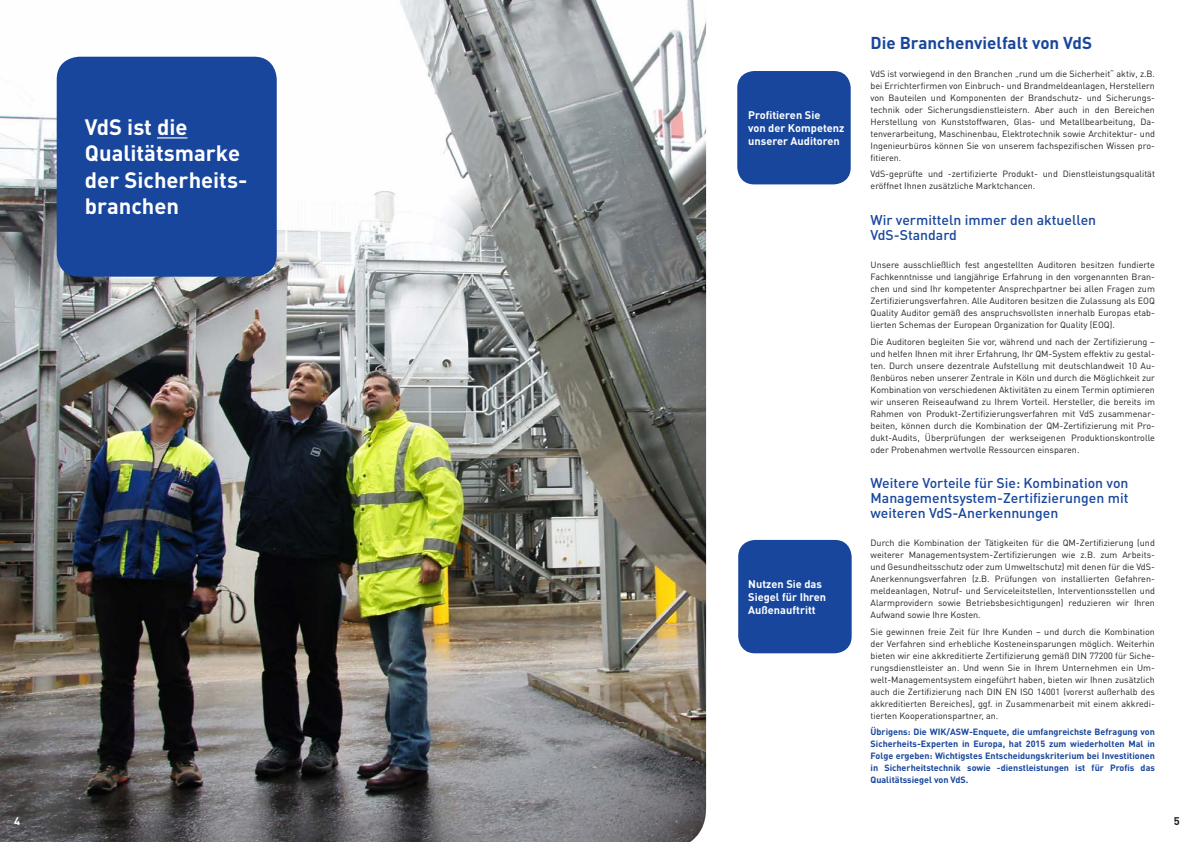
<style>
.page{position:relative;width:1191px;height:842px;background:#fff}
.page>*{position:absolute;margin:0;border:0;box-sizing:border-box;transform-origin:0 0}
.t1{font:700 22px/26.4px "DIN Pro";color:#fff}
.t2{font:700 17px "DIN Pro";color:#18469d}
.t3{font:500 14px/15px "DIN Pro";color:#18469d}
.t4{font:700 11px/13.2px "DIN Pro";color:#fff}
.t5{font:700 11px "DIN Pro";color:#231f20}
.t6{font:9px/12px "DINOT";color:#231f20;text-align:justify}
.t7{font:700 9px/12px "DINOT";color:#18469d;text-align:justify}
</style>
<div class="page">
<img style="left:0;top:0;width:706px;height:842px">
<div style="left:57px;top:57px;width:220px;height:220px;background:#18469d;border-radius:23px"></div>
<hr style="left:157px;top:137px;width:30px;height:1px;background:#fff">
<div style="left:738px;top:540px;width:113px;height:113px;background:#18469d;border-radius:17px"></div>
<div style="left:737px;top:71px;width:113px;height:113px;background:#18469d;border-radius:17px"></div>
<h1 class="t1" style="left:85px;top:113px;width:164px">VdS ist die<br>Qualitätsmarke der Sicherheits&shy;branchen</h1>
<p class="t4" style="left:748px;top:108px;width:98px">Profitieren Sie<br>von der Kompetenz unserer Auditoren</p>
<p class="t4" style="left:748px;top:577px;width:80px">Nutzen Sie das<br>Siegel für Ihren<br>Außenauftritt</p>
<h2 class="t2" style="left:870px;top:31px;width:223px">Die Branchenvielfalt von VdS</h2>
<p class="t6" style="left:870px;top:68px;width:286px">VdS ist vorwiegend in den Branchen „rund um die Sicherheit“ aktiv, z.B. bei Errichterfirmen von Einbruch- und Brandmeldeanlagen, Herstellern von Bauteilen und Komponenten der Brandschutz- und Sicherungs&shy;technik oder Sicherungsdienstleistern. Aber auch in den Bereichen Herstellung von Kunststoffwaren, Glas- und Metallbearbeitung, Da&shy;tenverarbeitung, Maschinenbau, Elektrotechnik sowie Architektur- und Ingenieurbüros können Sie von unserem fachspezifischen Wissen pro&shy;fitieren.</p>
<p class="t6" style="left:870px;top:168px;width:286px">VdS-geprüfte und -zertifizierte Produkt- und Dienstleistungsqualität eröffnet Ihnen zusätzliche Marktchancen.</p>
<h3 class="t3" style="left:870px;top:211px;width:227px">Wir vermitteln immer den aktuellen<br>VdS-Standard</h3>
<p class="t6" style="left:870px;top:259px;width:286px">Unsere ausschließlich fest angestellten Auditoren besitzen fundierte Fachkenntnisse und langjährige Erfahrung in den vorgenannten Bran&shy;chen und sind Ihr kompetenter Ansprechpartner bei allen Fragen zum Zertifizierungsverfahren. Alle Auditoren besitzen die Zulassung als EOQ Quality Auditor gemäß des anspruchsvollsten innerhalb Europas etab&shy;lierten Schemas der European Organization for Quality (EOQ).</p>
<p class="t6" style="left:870px;top:335px;width:286px">Die Auditoren begleiten Sie vor, während und nach der Zertifizierung – und helfen Ihnen mit ihrer Erfahrung, Ihr QM-System effektiv zu gestal&shy;ten. Durch unsere dezentrale Aufstellung mit deutschlandweit 10 Au&shy;ßenbüros neben unserer Zentrale in Köln und durch die Möglichkeit zur Kombination von verschiedenen Aktivitäten zu einem Termin optimieren wir unseren Reiseaufwand zu Ihrem Vorteil. Hersteller, die bereits im Rahmen von Produkt-Zertifizierungsverfahren mit VdS zusammenar&shy;beiten, können durch die Kombination der QM-Zertifizierung mit Pro&shy;dukt-Audits, Überprüfungen der werkseigenen Produktionskontrolle oder Probenahmen wertvolle Ressourcen einsparen.</p>
<h3 class="t3" style="left:870px;top:474px;width:259px;text-align:justify">Weitere Vorteile für Sie: Kombination von Managementsystem-Zertifizierungen mit weiteren VdS-Anerkennungen</h3>
<p class="t6" style="left:870px;top:537px;width:286px">Durch die Kombination der Tätigkeiten für die QM-Zertifizierung (und weiterer Managementsystem-Zertifizierungen wie z.B. zum Arbeits&shy;und Gesundheitsschutz oder zum Umweltschutz) mit denen für die VdS-Anerkennungsverfahren (z.B. Prüfungen von installierten Gefahren&shy;meldeanlagen, Notruf- und Serviceleitstellen, Interventionsstellen und Alarmprovidern sowie Betriebsbesichtigungen) reduzieren wir Ihren Aufwand sowie Ihre Kosten.</p>
<p class="t6" style="left:870px;top:625px;width:286px">Sie gewinnen freie Zeit für Ihre Kunden – und durch die Kombination der Verfahren sind erhebliche Kosteneinsparungen möglich. Weiterhin bieten wir eine akkreditierte Zertifizierung gemäß DIN 77200 für Siche&shy;rungsdienstleister an. Und wenn Sie in Ihrem Unternehmen ein Um&shy;welt-Managementsystem eingeführt haben, bieten wir Ihnen zusätzlich auch die Zertifizierung nach DIN EN ISO 14001 (vorerst außerhalb des akkreditierten Bereiches), ggf. in Zusammenarbeit mit einem akkredi&shy;tierten Kooperationspartner, an.</p>
<p class="t7" style="left:870px;top:725px;width:286px">Übrigens: Die WIK/ASW-Enquete, die umfangreichste Befragung von Sicherheits-Experten in Europa, hat 2015 zum wiederholten Mal in Folge ergeben: Wichtigstes Entscheidungskriterium bei Investitionen in Sicherheitstechnik sowie -dienstleistungen ist für Profis das Qualitätssiegel von VdS.</p>
<p class="t4" style="left:14px;top:814px;width:7px">4</p>
<p class="t5" style="left:1173px;top:814px;width:7px">5</p>
</div>
